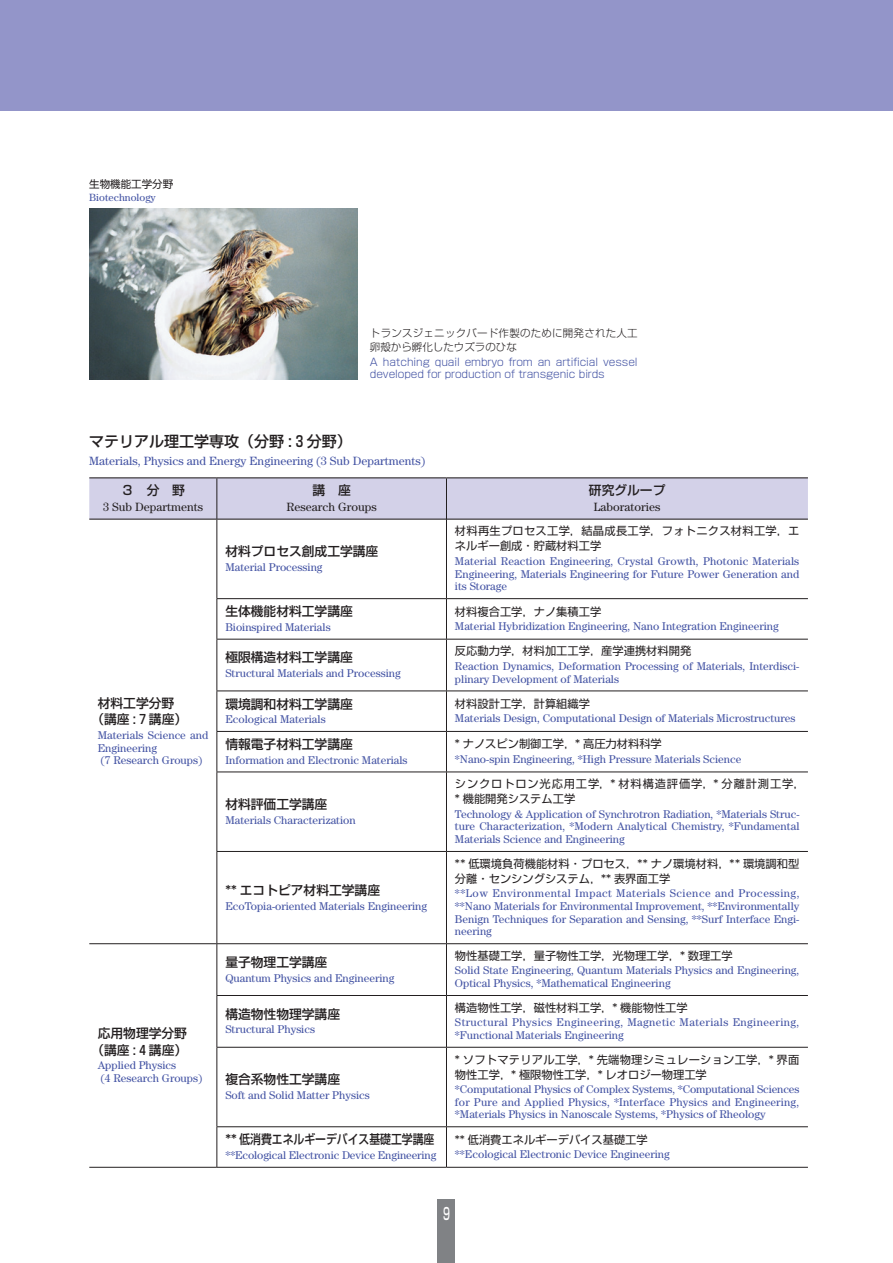
<style>
.page{position:relative;width:893px;height:1263px;background:#fff}
.page>*{position:absolute;margin:0;border:0;box-sizing:border-box;transform-origin:0 0}
.t1{font:500 16.5px "Shin Go Pro";color:#fff;scale:.55 1}
.t2{font:500 15px "Shin Go Pro";color:#231f20}
.t3{font:500 12.75px/16.5px "Shin Go Pro";color:#231f20;text-align:center}
.t4{font:12px "Century Std";color:#4252a3}
.t5{font:12px "Century Std";color:#231f20}
.t6{font:11.25px/12.8px "Century Std";color:#4252a3}
.t7{font:11.25px/15px "Shin Go Pro";color:#231f20}
.t8{font:11.25px/12.8px "Century Std";letter-spacing:.035em;color:#4252a3}
.t9{font:11.25px/15px "Shin Go Pro";letter-spacing:.02em;color:#231f20}
.t10{font:11.25px/15px "Shin Go Pro";letter-spacing:.025em;color:#231f20}
.t11{font:11.25px/15px "Shin Go Pro";letter-spacing:.075em;color:#231f20}
.t12{font:300 10.5px/12px "Shin Go Pro";letter-spacing:-.01em;color:#4252a3}
.t13{font:300 10.5px/13.5px "Shin Go Pro";letter-spacing:.02em;color:#231f20}
.t14{font:10.5px "Century Std";color:#4252a3}
.t15{font:10.5px "Shin Go Pro";color:#231f20}
</style>
<div class="page">
<div style="left:0;top:0;width:893px;height:111px;background:#9395c9"></div>
<div style="left:438px;top:1199px;width:17px;height:64px;background:#808285"></div>
<div style="left:89px;top:478px;width:719px;height:41px;background:#d3d1e8"></div>
<hr style="left:217px;top:598px;width:229px;height:1px;background:#231f20">
<hr style="left:446px;top:598px;width:362px;height:1px;background:#231f20">
<hr style="left:217px;top:639px;width:229px;height:1px;background:#231f20">
<hr style="left:446px;top:639px;width:362px;height:1px;background:#231f20">
<hr style="left:217px;top:691px;width:229px;height:1px;background:#231f20">
<hr style="left:446px;top:691px;width:362px;height:1px;background:#231f20">
<hr style="left:217px;top:731px;width:229px;height:1px;background:#231f20">
<hr style="left:446px;top:731px;width:362px;height:1px;background:#231f20">
<hr style="left:217px;top:772px;width:229px;height:1px;background:#231f20">
<hr style="left:446px;top:772px;width:362px;height:1px;background:#231f20">
<hr style="left:217px;top:851px;width:229px;height:1px;background:#231f20">
<hr style="left:446px;top:851px;width:362px;height:1px;background:#231f20">
<hr style="left:89px;top:477px;width:128px;height:1px;background:#231f20">
<hr style="left:217px;top:477px;width:229px;height:1px;background:#231f20">
<hr style="left:446px;top:477px;width:362px;height:1px;background:#231f20">
<hr style="left:89px;top:519px;width:128px;height:1px;background:#231f20">
<hr style="left:217px;top:519px;width:229px;height:1px;background:#231f20">
<hr style="left:447px;top:519px;width:361px;height:1px;background:#231f20">
<hr style="left:217px;top:478px;width:1px;height:41px;background:#231f20">
<hr style="left:217px;top:519px;width:1px;height:79px;background:#231f20">
<hr style="left:217px;top:599px;width:1px;height:40px;background:#231f20">
<hr style="left:217px;top:639px;width:1px;height:52px;background:#231f20">
<hr style="left:217px;top:691px;width:1px;height:40px;background:#231f20">
<hr style="left:217px;top:732px;width:1px;height:40px;background:#231f20">
<hr style="left:217px;top:772px;width:1px;height:79px;background:#231f20">
<hr style="left:217px;top:852px;width:1px;height:91px;background:#231f20">
<hr style="left:446px;top:478px;width:1px;height:41px;background:#231f20">
<hr style="left:446px;top:519px;width:1px;height:79px;background:#231f20">
<hr style="left:446px;top:599px;width:1px;height:40px;background:#231f20">
<hr style="left:446px;top:639px;width:1px;height:52px;background:#231f20">
<hr style="left:446px;top:691px;width:1px;height:40px;background:#231f20">
<hr style="left:446px;top:732px;width:1px;height:40px;background:#231f20">
<hr style="left:446px;top:772px;width:1px;height:79px;background:#231f20">
<hr style="left:446px;top:852px;width:1px;height:91px;background:#231f20">
<hr style="left:89px;top:943px;width:128px;height:1px;background:#231f20">
<hr style="left:217px;top:943px;width:229px;height:1px;background:#231f20">
<hr style="left:217px;top:944px;width:1px;height:51px;background:#231f20">
<hr style="left:446px;top:943px;width:362px;height:1px;background:#231f20">
<hr style="left:446px;top:944px;width:1px;height:51px;background:#231f20">
<hr style="left:217px;top:995px;width:229px;height:1px;background:#231f20">
<hr style="left:217px;top:996px;width:1px;height:51px;background:#231f20">
<hr style="left:446px;top:995px;width:362px;height:1px;background:#231f20">
<hr style="left:446px;top:996px;width:1px;height:51px;background:#231f20">
<hr style="left:217px;top:1047px;width:229px;height:1px;background:#231f20">
<hr style="left:217px;top:1047px;width:1px;height:79px;background:#231f20">
<hr style="left:446px;top:1047px;width:362px;height:1px;background:#231f20">
<hr style="left:446px;top:1047px;width:1px;height:79px;background:#231f20">
<hr style="left:217px;top:1126px;width:229px;height:1px;background:#231f20">
<hr style="left:217px;top:1127px;width:1px;height:40px;background:#231f20">
<hr style="left:446px;top:1126px;width:362px;height:1px;background:#231f20">
<hr style="left:446px;top:1127px;width:1px;height:40px;background:#231f20">
<hr style="left:89px;top:1167px;width:128px;height:1px;background:#231f20">
<hr style="left:217px;top:1167px;width:229px;height:1px;background:#231f20">
<hr style="left:446px;top:1167px;width:362px;height:1px;background:#231f20">
<img style="left:89px;top:209px;width:268px;height:170px">
<p class="t15" style="left:89px;top:175px;width:86px">生物機能工学分野</p>
<p class="t14" style="left:89px;top:191px;width:68px">Biotechnology</p>
<p class="t13" style="left:370px;top:325px;width:269px">トランスジェニックバード作製のために開発された人工卵殻から孵化したウズラのひな</p>
<p class="t12" style="left:370px;top:355px;width:269px">A hatching quail embryo from an artificial vessel developed for production of transgenic birds</p>
<h2 class="t2" style="left:89px;top:428px;width:264px">マテリアル理工学専攻（分野 : ３分野）</h2>
<p class="t4" style="left:89px;top:453px;width:338px">Materials, Physics and Energy Engineering (3 Sub Departments)</p>
<p class="t3" style="left:121px;top:481px;width:65px">３　分　野</p>
<p class="t5" style="left:103px;top:500px;width:102px">3 Sub Departments</p>
<p class="t3" style="left:91px;top:693px;width:97px">材料工学分野<br>（講座 : ７講座）</p>
<p class="t6" style="left:98px;top:728px;width:112px">Materials Science and<br>Engineering<br>(7 Research Groups)</p>
<p class="t3" style="left:313px;top:481px;width:40px">講　座</p>
<p class="t5" style="left:286px;top:500px;width:92px">Research Groups</p>
<p class="t3" style="left:225px;top:542px;width:154px">材料プロセス創成工学講座</p>
<p class="t6" style="left:225px;top:560px;width:99px">Material Processing</p>
<p class="t3" style="left:225px;top:602px;width:129px">生体機能材料工学講座</p>
<p class="t6" style="left:225px;top:620px;width:107px">Bioinspired Materials</p>
<p class="t3" style="left:225px;top:648px;width:129px">極限構造材料工学講座</p>
<p class="t6" style="left:225px;top:667px;width:177px">Structural Materials and Processing</p>
<p class="t3" style="left:225px;top:694px;width:129px">環境調和材料工学講座</p>
<p class="t6" style="left:225px;top:713px;width:102px">Ecological Materials</p>
<p class="t3" style="left:225px;top:734px;width:129px">情報電子材料工学講座</p>
<p class="t6" style="left:225px;top:753px;width:184px">Information and Electronic Materials</p>
<p class="t3" style="left:225px;top:794px;width:103px">材料評価工学講座</p>
<p class="t6" style="left:225px;top:813px;width:132px">Materials Characterization</p>
<p class="t3" style="left:91px;top:1023px;width:97px">応用物理学分野（講座 : ４講座）</p>
<p class="t6" style="left:98px;top:1059px;width:106px">Applied Physics<br>(4 Research Groups)</p>
<p class="t3" style="left:225px;top:880px;width:156px">** エコトピア材料工学講座</p>
<p class="t6" style="left:225px;top:899px;width:203px">EcoTopia-oriented Materials Engineering</p>
<p class="t3" style="left:225px;top:952px;width:103px">量子物理工学講座</p>
<p class="t6" style="left:225px;top:971px;width:171px">Quantum Physics and Engineering</p>
<p class="t3" style="left:225px;top:1004px;width:116px">構造物性物理学講座</p>
<p class="t6" style="left:225px;top:1023px;width:91px">Structural Physics</p>
<p class="t3" style="left:225px;top:1070px;width:116px">複合系物性工学講座</p>
<p class="t6" style="left:225px;top:1088px;width:146px">Soft and Solid Matter Physics</p>
<p class="t3" style="left:225px;top:1130px;width:211px">** 低消費エネルギーデバイス基礎工学講座</p>
<p class="t6" style="left:225px;top:1148px;width:213px">**Ecological Electronic Device Engineering</p>
<p class="t3" style="left:589px;top:481px;width:78px">研究グループ</p>
<p class="t5" style="left:594px;top:500px;width:68px">Laboratories</p>
<p class="t10" style="left:455px;top:522px;width:346px">材料再生プロセス工学，結晶成長工学，フォトニクス材料工学，エネルギー創成・貯蔵材料工学</p>
<p class="t6" style="left:455px;top:554px;width:346px;text-align:justify">Material Reaction Engineering, Crystal Growth, Photonic Materials Engineering, Materials Engineering for Future Power Generation and its Storage</p>
<p class="t7" style="left:455px;top:602px;width:148px">材料複合工学，ナノ集積工学</p>
<p class="t6" style="left:455px;top:620px;width:325px">Material Hybridization Engineering, Nano Integration Engineering</p>
<p class="t7" style="left:455px;top:642px;width:238px">反応動力学，材料加工工学，産学連携材料開発</p>
<p class="t6" style="left:455px;top:659px;width:346px">Reaction Dynamics, Deformation Processing of Materials, Interdisci&shy;plinary Development of Materials</p>
<p class="t7" style="left:455px;top:695px;width:136px">材料設計工学，計算組織学</p>
<p class="t6" style="left:455px;top:712px;width:342px">Materials Design, Computational Design of Materials Microstructures</p>
<p class="t7" style="left:455px;top:735px;width:208px">* ナノスピン制御工学，* 高圧力材料科学</p>
<p class="t6" style="left:455px;top:752px;width:288px">*Nano-spin Engineering, *High Pressure Materials Science</p>
<p class="t11" style="left:455px;top:775px;width:351px">シンクロトロン光応用工学，* 材料構造評価学，* 分離計測工学，* 機能開発システム工学</p>
<p class="t6" style="left:455px;top:807px;width:346px;text-align:justify">Technology &amp; Application of Synchrotron Radiation, *Materials Struc&shy;ture Characterization, *Modern Analytical Chemistry, *Fundamental Materials Science and Engineering</p>
<p class="t7" style="left:455px;top:855px;width:346px">** 低環境負荷機能材料・プロセス，** ナノ環境材料，** 環境調和型分離・センシングシステム，** 表界面工学</p>
<p class="t6" style="left:455px;top:887px;width:346px;text-align:justify">**Low Environmental Impact Materials Science and Processing, **Nano Materials for Environmental Improvement, **Environmentally Benign Techniques for Separation and Sensing, **Surf Interface Engi&shy;neering</p>
<p class="t7" style="left:455px;top:947px;width:279px">物性基礎工学，量子物性工学，光物理工学，* 数理工学</p>
<p class="t6" style="left:455px;top:964px;width:346px">Solid State Engineering, Quantum Materials Physics and Engineering,<br>Optical Physics, *Mathematical Engineering</p>
<p class="t7" style="left:455px;top:999px;width:234px">構造物性工学，磁性材料工学，* 機能物性工学</p>
<p class="t8" style="left:455px;top:1016px;width:346px">Structural Physics Engineering, Magnetic Materials Engineering, *Functional Materials Engineering</p>
<p class="t9" style="left:455px;top:1050px;width:346px">* ソフトマテリアル工学，* 先端物理シミュレーション工学，* 界面物性工学，* 極限物性工学，* レオロジー物理工学</p>
<p class="t6" style="left:455px;top:1082px;width:346px;text-align:justify">*Computational Physics of Complex Systems, *Computational Sciences for Pure and Applied Physics, *Interface Physics and Engineering, *Materials Physics in Nanoscale Systems, *Physics of Rheology</p>
<p class="t7" style="left:455px;top:1131px;width:194px">** 低消費エネルギーデバイス基礎工学</p>
<p class="t6" style="left:455px;top:1148px;width:216px">**Ecological Electronic Device Engineering</p>
<h1 class="t1" style="left:443px;top:1200px;width:14px">9</h1>
</div>
